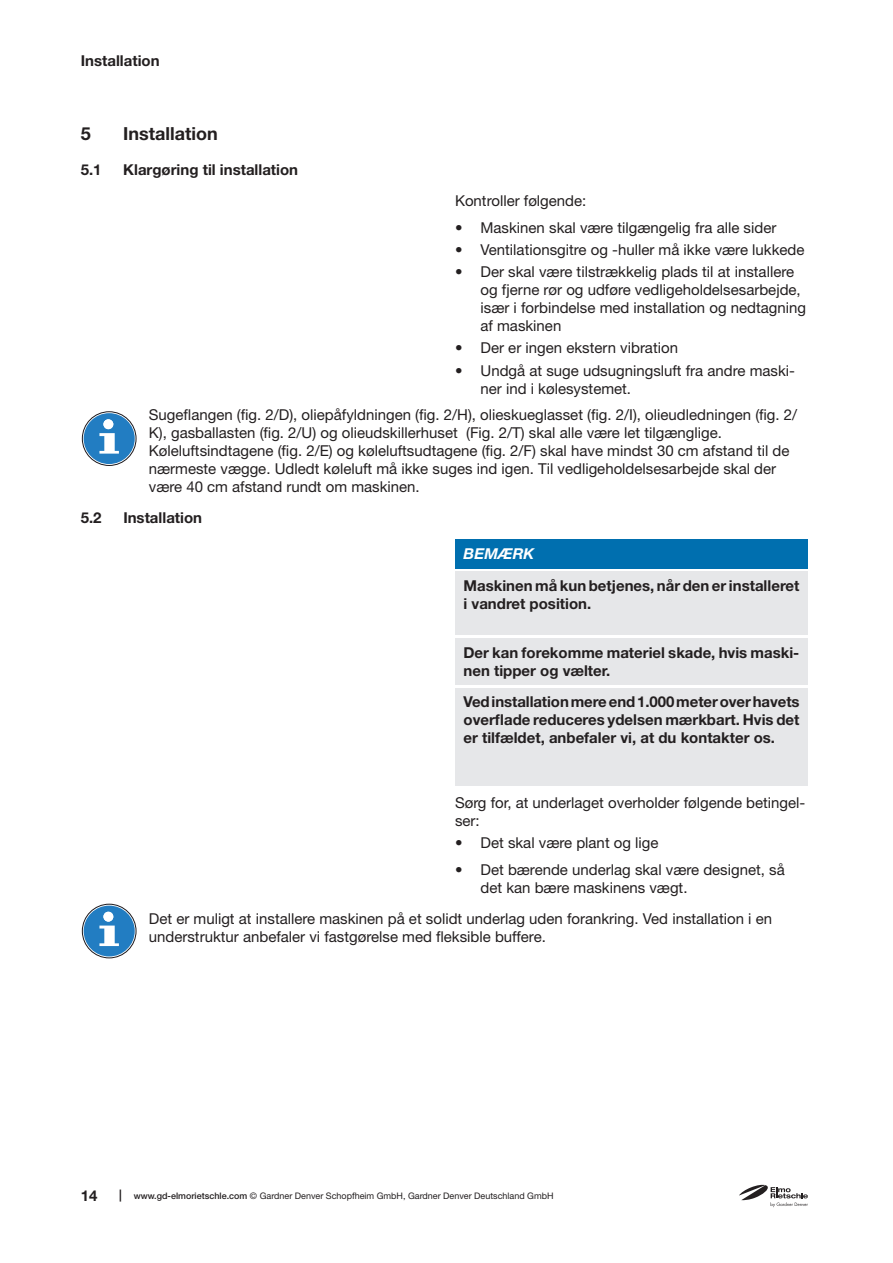
<style>
.page{position:relative;width:893px;height:1263px;background:#fff}
.page>*{position:absolute;margin:0;border:0;box-sizing:border-box;transform-origin:0 0}
.t1{font:700 18px "Helvetica Neue LT Pro";color:#231f20}
.t2{font:15px/18px "Helvetica Neue LT Pro";color:#231f20}
.t3{font:700 15px/18px "Helvetica Neue LT Pro";color:#231f20}
.t4{font:italic 700 15px "Helvetica Neue LT Pro";color:#fff}
.t5{font:9px "Helvetica Neue LT Pro";color:#231f20}
.s1{font-weight:700;font-size:12px}
.s2{font-weight:500}
</style>
<div class="page">
<svg style="left:739px;top:1184px;width:69px;height:23px"></svg>
<svg style="left:82px;top:904px;width:54px;height:54px"></svg>
<div style="left:82px;top:904px;width:54px;height:54px;border:1px solid #1b171b;border-radius:50%"></div>
<div style="left:84px;top:905px;width:51px;height:51px;background:#227dc2;border-radius:50%"></div>
<svg style="left:99px;top:925px;width:20px;height:21px"></svg>
<div style="left:103px;top:912px;width:10px;height:10px;background:#fff;border-radius:50%"></div>
<svg style="left:82px;top:412px;width:54px;height:53px"></svg>
<div style="left:82px;top:412px;width:54px;height:54px;border:1px solid #1b171b;border-radius:50%"></div>
<div style="left:84px;top:413px;width:51px;height:51px;background:#227dc2;border-radius:50%"></div>
<svg style="left:99px;top:433px;width:20px;height:21px"></svg>
<div style="left:103px;top:419px;width:10px;height:10px;background:#fff;border-radius:50%"></div>
<div style="left:455px;top:539px;width:353px;height:29px;background:#006faf"></div>
<div style="left:455px;top:571px;width:353px;height:64px;background:#e6e7e9"></div>
<div style="left:455px;top:638px;width:353px;height:47px;background:#e6e7e9"></div>
<div style="left:455px;top:688px;width:353px;height:98px;background:#e6e7e9"></div>
<p class="t3" style="left:81px;top:51px;width:80px">Installation</p>
<p class="t1" style="left:81px;top:123px;width:12px">5</p>
<p class="t1" style="left:123px;top:123px;width:96px">Installation</p>
<p class="t3" style="left:81px;top:161px;width:22px">5.1</p>
<p class="t3" style="left:123px;top:161px;width:176px">Klargøring til installation</p>
<p class="t2" style="left:455px;top:192px;width:133px">Kontroller følgende:</p>
<p class="t2" style="left:455px;top:218px;width:323px">• Maskinen skal være tilgængelig fra alle sider</p>
<p class="t2" style="left:455px;top:240px;width:351px">• Ventilationsgitre og -huller må ikke være lukkede</p>
<p class="t2" style="left:480px;top:263px;width:327px;text-indent:-26px">• Der skal være tilstrækkelig plads til at installere og fjerne rør og udføre vedligeholdelsesarbejde, især i forbindelse med installation og nedtagning af maskinen</p>
<p class="t2" style="left:455px;top:339px;width:225px">• Der er ingen ekstern vibration</p>
<p class="t2" style="left:480px;top:361px;width:316px;text-indent:-26px">• Undgå at suge udsugningsluft fra andre maski&shy;ner ind i kølesystemet.</p>
<p class="t2" style="left:149px;top:406px;width:650px">Sugeflangen (fig. 2/D), oliepåfyldningen (fig. 2/H), olieskueglasset (fig. 2/I), olieudledningen (fig. 2/ K), gasballasten (fig. 2/U) og olieudskillerhuset (Fig. 2/T) skal alle være let tilgænglige.<br>Køleluftsindtagene (fig. 2/E) og køleluftsudtagene (fig. 2/F) skal have mindst 30 cm afstand til de nærmeste vægge. Udledt køleluft må ikke suges ind igen. Til vedligeholdelsesarbejde skal der være 40 cm afstand rundt om maskinen.</p>
<p class="t3" style="left:81px;top:508px;width:22px">5.2</p>
<p class="t3" style="left:123px;top:508px;width:80px">Installation</p>
<p class="t4" style="left:463px;top:544px;width:72px">BEMÆRK</p>
<p class="t3" style="left:463px;top:576px;width:337px">Maskinen må kun betjenes, når den er installeret i vandret position.</p>
<p class="t3" style="left:463px;top:643px;width:337px">Der kan forekomme materiel skade, hvis maski&shy;nen tipper og vælter.</p>
<p class="t3" style="left:463px;top:693px;width:338px;text-align:justify">Ved installation mere end 1.000 meter over havets overflade reduceres ydelsen mærkbart. Hvis det er tilfældet, anbefaler vi, at du kontakter os.</p>
<p class="t2" style="left:455px;top:794px;width:352px">Sørg for, at underlaget overholder følgende betingel&shy;ser:</p>
<p class="t2" style="left:455px;top:834px;width:205px">• Det skal være plant og lige</p>
<p class="t2" style="left:480px;top:860px;width:306px;text-indent:-26px">• Det bærende underlag skal være designet, så det kan bære maskinens vægt.</p>
<p class="t2" style="left:149px;top:909px;width:625px">Det er muligt at installere maskinen på et solidt underlag uden forankring. Ved installation i en understruktur anbefaler vi fastgørelse med fleksible buffere.</p>
<p class="t3" style="left:81px;top:1187px;width:18px">14</p>
<p class="t5" style="left:119px;top:1191px;width:436px"><span class="s1">|</span> <span class="s2">www.gd-elmorietschle.com</span> © Gardner Denver Schopfheim GmbH, Gardner Denver Deutschland GmbH</p>
</div>
